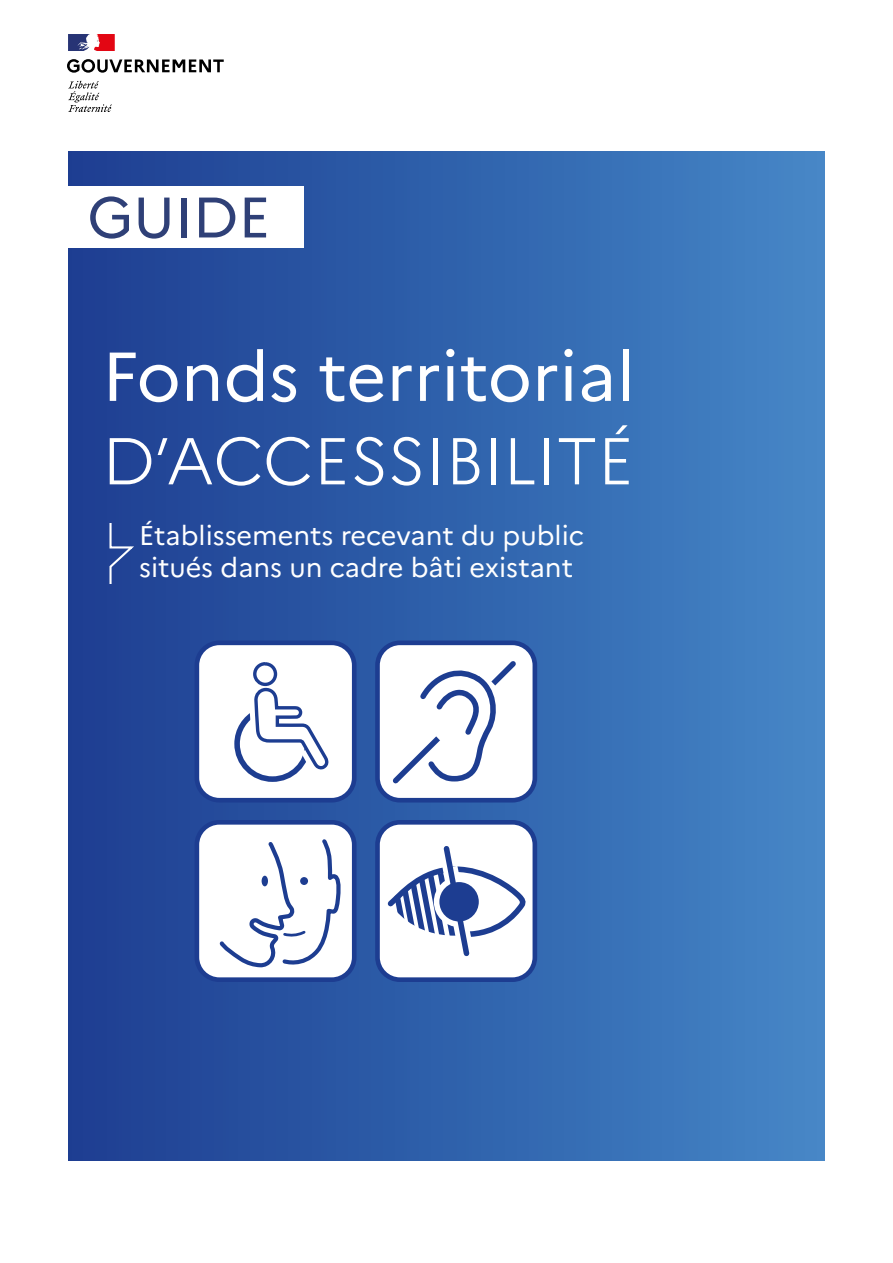
<style>
.page{position:relative;width:893px;height:1263px;background:#fff}
.page>*{position:absolute;margin:0;border:0;box-sizing:border-box;transform-origin:0 0}
.Titre_general-H1{font:69px "Marianne";color:#fff}
.Titre_general-H1-2{font:300 66px "Marianne";color:#fff}
.guide-H{font:57px "Marianne";color:#2f4077}
.base{font:27px "Marianne";color:#fff}
</style>
<div class="page">
<div style="left:68px;top:151px;width:757px;height:1010px;background:linear-gradient(to right,#1d3d91,#4486c7)"></div>
<div style="left:66px;top:186px;width:238px;height:61px;background:#fff"></div>
<svg style="left:109px;top:523px;width:25px;height:60px"></svg>
<div style="left:197px;top:643px;width:157px;height:157px;background:#fff;border-radius:22px"></div>
<div style="left:195px;top:640px;width:162px;height:162px;border:5px solid #1d3d91;border-radius:22px"></div>
<div style="left:253px;top:662px;width:24px;height:24px;border:3px solid #1d3d91;border-radius:50%"></div>
<svg style="left:234px;top:687px;width:95px;height:95px"></svg>
<div style="left:377px;top:643px;width:158px;height:157px;background:#fff;border-radius:22px"></div>
<div style="left:375px;top:640px;width:162px;height:162px;border:5px solid #1d3d91;border-radius:22px"></div>
<svg style="left:392px;top:661px;width:124px;height:123px"></svg>
<div style="left:377px;top:822px;width:158px;height:158px;background:#fff;border-radius:22px"></div>
<div style="left:375px;top:820px;width:162px;height:162px;border:5px solid #1d3d91;border-radius:22px"></div>
<div style="left:197px;top:822px;width:157px;height:158px;background:#fff;border-radius:22px"></div>
<div style="left:195px;top:820px;width:162px;height:162px;border:5px solid #1d3d91;border-radius:22px"></div>
<svg style="left:387px;top:846px;width:139px;height:111px"></svg>
<svg style="left:219px;top:839px;width:122px;height:129px"></svg>
<div style="left:300px;top:877px;width:8px;height:8px;background:#1d3d91;border-radius:50%"></div>
<div style="left:262px;top:876px;width:6px;height:10px;background:#1d3d91;border-radius:50%"></div>
<svg style="left:67px;top:59px;width:157px;height:14px"></svg>
<svg style="left:68px;top:81px;width:44px;height:31px"></svg>
<svg style="left:68px;top:34px;width:47px;height:17px"></svg>
<p class="guide-H" style="left:87px;top:173px;width:185px">GUIDE</p>
<h1 class="Titre_general-H1" style="left:102px;top:323px;width:534px">Fonds territorial</h1>
<h1 class="Titre_general-H1-2" style="left:102px;top:410px;width:533px">D’ACCESSIBILITÉ</h1>
<p class="base" style="left:139px;top:514px;width:446px">Établissements recevant du public</p>
<p class="base" style="left:139px;top:547px;width:435px">situés dans un cadre bâti existant</p>
</div>
